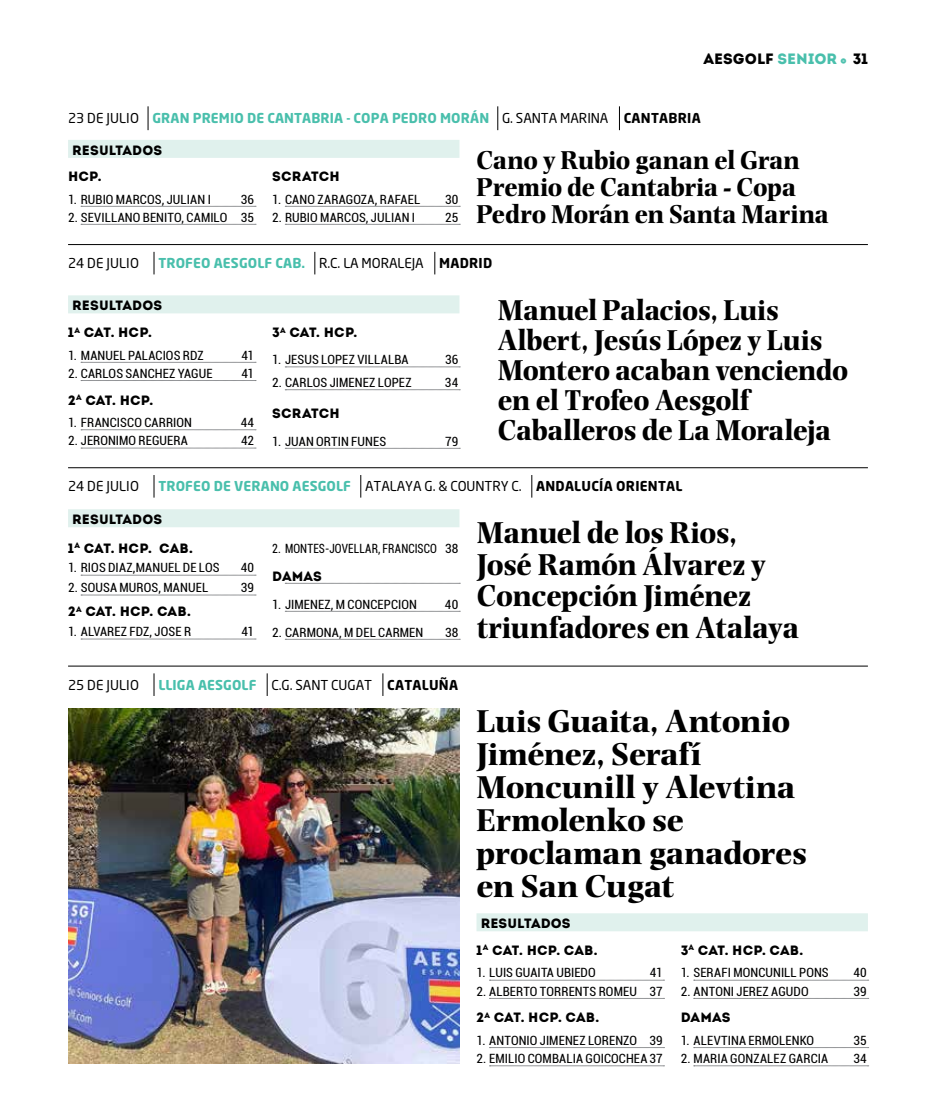
<style>
.page{position:relative;width:936px;height:1106px;background:#fff}
.page>*{position:absolute;margin:0;border:0;box-sizing:border-box;transform-origin:0 0}
.t1{font:700 33px/33px "Photina MT Std";letter-spacing:-.01em;color:#000}
.t2{font:700 31.5px/31.5px "Photina MT Std";letter-spacing:-.01em;color:#000;scale:.94 1}
.t3{font:700 30px/30px "Photina MT Std";letter-spacing:-.01em;color:#000;scale:.94 1}
.t4{font:700 27px/27px "Photina MT Std";letter-spacing:-.01em;color:#000;scale:.94 1}
.t5{font:15px "Intro";letter-spacing:.005em;color:#000}
.t6{font:13.5px/26.7px "Intro";letter-spacing:.01em;color:#000}
.t7{font:700 13.5px "Neo Sans";letter-spacing:.01em;color:#49bfac}
.t8{font:13.5px "Neo Sans";letter-spacing:.01em;color:#000}
.t9{font:condensed 12.75px "Roboto";letter-spacing:.01em;color:#000}
.t10{font:condensed 12.75px "Roboto";letter-spacing:.01em;color:#000;scale:.89 1}
.s1{color:#49bfac}
.s2{font-family:"Intro Cond Light Free";font-size:8.7px;color:#49bfac}
.s3{font-weight:400;color:#000}
.s4{color:#000}
.s5{font-weight:700;color:#49bfac}
.s6{font-weight:700}
</style>
<div class="page">
<svg style="left:148px;top:106px;width:1px;height:24px"></svg>
<svg style="left:497px;top:106px;width:1px;height:24px"></svg>
<svg style="left:619px;top:106px;width:1px;height:24px"></svg>
<div style="left:68px;top:140px;width:391px;height:18px;background:#e0f1ed"></div>
<svg style="left:81px;top:206px;width:175px;height:1px"></svg>
<svg style="left:81px;top:224px;width:175px;height:1px"></svg>
<svg style="left:285px;top:206px;width:175px;height:1px"></svg>
<svg style="left:285px;top:224px;width:175px;height:1px"></svg>
<svg style="left:154px;top:252px;width:1px;height:22px"></svg>
<svg style="left:314px;top:252px;width:1px;height:22px"></svg>
<svg style="left:434px;top:252px;width:1px;height:22px"></svg>
<hr style="left:68px;top:244px;width:799px;height:1px;background:#000">
<svg style="left:154px;top:475px;width:1px;height:22px"></svg>
<svg style="left:360px;top:475px;width:1px;height:22px"></svg>
<svg style="left:531px;top:475px;width:1px;height:22px"></svg>
<hr style="left:68px;top:467px;width:799px;height:1px;background:#000">
<div style="left:68px;top:295px;width:391px;height:18px;background:#e0f1ed"></div>
<svg style="left:81px;top:362px;width:175px;height:1px"></svg>
<svg style="left:81px;top:380px;width:175px;height:1px"></svg>
<svg style="left:81px;top:429px;width:175px;height:1px"></svg>
<svg style="left:81px;top:448px;width:175px;height:1px"></svg>
<svg style="left:285px;top:366px;width:175px;height:1px"></svg>
<svg style="left:285px;top:389px;width:175px;height:1px"></svg>
<svg style="left:285px;top:448px;width:175px;height:1px"></svg>
<div style="left:68px;top:509px;width:391px;height:18px;background:#e0f1ed"></div>
<svg style="left:81px;top:575px;width:175px;height:1px"></svg>
<svg style="left:81px;top:595px;width:175px;height:1px"></svg>
<svg style="left:81px;top:638px;width:175px;height:1px"></svg>
<svg style="left:285px;top:583px;width:175px;height:1px"></svg>
<svg style="left:285px;top:611px;width:175px;height:1px"></svg>
<svg style="left:285px;top:639px;width:175px;height:1px"></svg>
<svg style="left:154px;top:673px;width:1px;height:23px"></svg>
<svg style="left:267px;top:673px;width:1px;height:23px"></svg>
<svg style="left:382px;top:673px;width:1px;height:23px"></svg>
<hr style="left:68px;top:665px;width:799px;height:1px;background:#000">
<div style="left:476px;top:913px;width:391px;height:18px;background:#e0f1ed"></div>
<svg style="left:489px;top:979px;width:175px;height:1px"></svg>
<svg style="left:489px;top:998px;width:175px;height:1px"></svg>
<svg style="left:489px;top:1047px;width:175px;height:1px"></svg>
<svg style="left:489px;top:1065px;width:175px;height:1px"></svg>
<svg style="left:693px;top:979px;width:175px;height:1px"></svg>
<svg style="left:693px;top:998px;width:175px;height:1px"></svg>
<svg style="left:693px;top:1047px;width:175px;height:1px"></svg>
<svg style="left:693px;top:1065px;width:175px;height:1px"></svg>
<img style="left:68px;top:708px;width:391px;height:355px">
<p class="t5" style="left:703px;top:50px;width:166px">AESGOLF <span class="s1">SENIOR</span> <span class="s2">-</span> 31</p>
<p class="t7" style="left:68px;top:110px;width:634px"><span class="s3">23 DE JULIO</span> GRAN PREMIO DE CANTABRIA - COPA PEDRO MORÁN <span class="s3">G. SANTA MARINA</span> <span class="s4">CANTABRIA</span></p>
<p class="t6" style="left:68px;top:137px;width:96px;text-indent:4px">RESULTADOS<br>HCP.</p>
<p class="t9" style="left:68px;top:190px;width:144px">1. RUBIO MARCOS, JULIAN I</p>
<p class="t9" style="left:241px;top:190px;width:15px">36</p>
<p class="t9" style="left:68px;top:208px;width:187px">2. SEVILLANO BENITO, CAMILO 35</p>
<p class="t6" style="left:272px;top:163px;width:69px">SCRATCH</p>
<p class="t9" style="left:272px;top:190px;width:149px">1. CANO ZARAGOZA, RAFAEL</p>
<p class="t9" style="left:445px;top:190px;width:15px">30</p>
<p class="t9" style="left:272px;top:208px;width:144px">2. RUBIO MARCOS, JULIAN I</p>
<p class="t9" style="left:445px;top:208px;width:15px">25</p>
<h3 class="t4" style="left:476px;top:146px;width:376px">Cano y Rubio ganan el Gran<br>Premio de Cantabria - Copa<br>Pedro Morán en Santa Marina</h3>
<p class="t8" style="left:68px;top:255px;width:72px">24 DE JULIO</p>
<p class="t7" style="left:158px;top:255px;width:335px">TROFEO AESGOLF CAB. <span class="s3">R.C. LA MORALEJA</span> <span class="s4">MADRID</span></p>
<p class="t6" style="left:68px;top:292px;width:96px;text-indent:4px">RESULTADOS<br>1<sup>A</sup> CAT. HCP.</p>
<p class="t9" style="left:68px;top:346px;width:137px">1. MANUEL PALACIOS RDZ</p>
<p class="t9" style="left:241px;top:346px;width:14px">41</p>
<p class="t9" style="left:68px;top:364px;width:146px">2. CARLOS SANCHEZ YAGUE</p>
<p class="t9" style="left:241px;top:364px;width:14px">41</p>
<p class="t6" style="left:68px;top:386px;width:87px">2<sup>A</sup> CAT. HCP.</p>
<p class="t9" style="left:68px;top:413px;width:125px">1. FRANCISCO CARRION</p>
<p class="t9" style="left:241px;top:413px;width:15px">44</p>
<p class="t9" style="left:68px;top:432px;width:121px">2. JERONIMO REGUERA</p>
<p class="t9" style="left:241px;top:432px;width:14px">42</p>
<p class="t6" style="left:272px;top:319px;width:87px">3<sup>A</sup> CAT. HCP.</p>
<p class="t9" style="left:272px;top:351px;width:138px">1. JESUS LOPEZ VILLALBA</p>
<p class="t9" style="left:445px;top:351px;width:15px">36</p>
<p class="t9" style="left:272px;top:373px;width:141px">2. CARLOS JIMENEZ LOPEZ</p>
<p class="t9" style="left:445px;top:373px;width:15px">34</p>
<p class="t6" style="left:272px;top:400px;width:69px">SCRATCH</p>
<p class="t9" style="left:272px;top:432px;width:115px">1. JUAN ORTIN FUNES</p>
<p class="t9" style="left:445px;top:432px;width:15px">79</p>
<h3 class="t3" style="left:497px;top:295px;width:374px">Manuel Palacios, Luis<br>Albert, Jesús López y Luis<br>Montero acaban venciendo en el Trofeo Aesgolf<br>Caballeros de La Moraleja</h3>
<p class="t8" style="left:68px;top:478px;width:72px">24 DE JULIO</p>
<p class="t7" style="left:158px;top:478px;width:525px">TROFEO DE VERANO AESGOLF <span class="s3">ATALAYA G. &amp; COUNTRY C.</span> <span class="s4">ANDALUCÍA ORIENTAL</span></p>
<p class="t6" style="left:68px;top:505px;width:126px;line-height:28.3px;text-indent:4px">RESULTADOS<br>1<sup>A</sup> CAT. HCP. CAB.</p>
<p class="t9" style="left:68px;top:559px;width:153px">1. RIOS DIAZ,MANUEL DE LOS</p>
<p class="t9" style="left:241px;top:559px;width:15px">40</p>
<p class="t9" style="left:68px;top:579px;width:142px">2. SOUSA MUROS, MANUEL</p>
<p class="t9" style="left:241px;top:579px;width:15px">39</p>
<p class="t6" style="left:68px;top:598px;width:124px">2<sup>A</sup> CAT. HCP. CAB.</p>
<p class="t9" style="left:68px;top:623px;width:125px">1. ALVAREZ FDZ, JOSE R</p>
<p class="t9" style="left:241px;top:623px;width:14px">41</p>
<p class="t10" style="left:272px;top:539px;width:211px">2. MONTES-JOVELLAR, FRANCISCO 38</p>
<p class="t6" style="left:272px;top:562px;width:51px">DAMAS</p>
<p class="t9" style="left:272px;top:595px;width:146px">1. JIMENEZ, M CONCEPCION</p>
<p class="t9" style="left:445px;top:595px;width:15px">40</p>
<p class="t9" style="left:272px;top:623px;width:153px">2. CARMONA, M DEL CARMEN</p>
<p class="t9" style="left:445px;top:623px;width:15px">38</p>
<p class="t8" style="left:68px;top:676px;width:72px">25 DE JULIO</p>
<p class="t8" style="left:158px;top:676px;width:301px"><span class="s5">LLIGA AESGOLF</span> C.G. SANT CUGAT <span class="s6">CATALUÑA</span></p>
<h2 class="t2" style="left:476px;top:517px;width:344px">Manuel de los Rios,<br>José Ramón Álvarez y<br>Concepción Jiménez triunfadores en Atalaya</h2>
<h1 class="t1" style="left:476px;top:704px;width:332px">Luis Guaita, Antonio<br>Jiménez, Serafí<br>Moncunill y Alevtina<br>Ermolenko se proclaman ganadores en San Cugat</h1>
<p class="t6" style="left:476px;top:910px;width:123px;text-indent:4px">RESULTADOS<br>1<sup>A</sup> CAT. HCP. CAB.</p>
<p class="t9" style="left:476px;top:964px;width:121px">1. LUIS GUAITA UBIEDO</p>
<p class="t9" style="left:650px;top:964px;width:14px">41</p>
<p class="t9" style="left:476px;top:982px;width:187px">2. ALBERTO TORRENTS ROMEU 37</p>
<p class="t6" style="left:476px;top:1004px;width:124px">2<sup>A</sup> CAT. HCP. CAB.</p>
<p class="t9" style="left:476px;top:1031px;width:188px">1. ANTONIO JIMENEZ LORENZO 39</p>
<p class="t9" style="left:476px;top:1049px;width:187px">2. EMILIO COMBALIA GOICOCHEA 37</p>
<p class="t6" style="left:680px;top:936px;width:124px">3<sup>A</sup> CAT. HCP. CAB.</p>
<p class="t9" style="left:680px;top:964px;width:149px">1. SERAFI MONCUNILL PONS</p>
<p class="t9" style="left:853px;top:964px;width:15px">40</p>
<p class="t9" style="left:680px;top:982px;width:129px">2. ANTONI JEREZ AGUDO</p>
<p class="t9" style="left:853px;top:982px;width:15px">39</p>
<p class="t6" style="left:680px;top:1004px;width:51px">DAMAS</p>
<p class="t9" style="left:680px;top:1031px;width:135px">1. ALEVTINA ERMOLENKO</p>
<p class="t9" style="left:853px;top:1031px;width:15px">35</p>
<p class="t9" style="left:680px;top:1049px;width:149px">2. MARIA GONZALEZ GARCIA</p>
<p class="t9" style="left:853px;top:1049px;width:15px">34</p>
</div>
